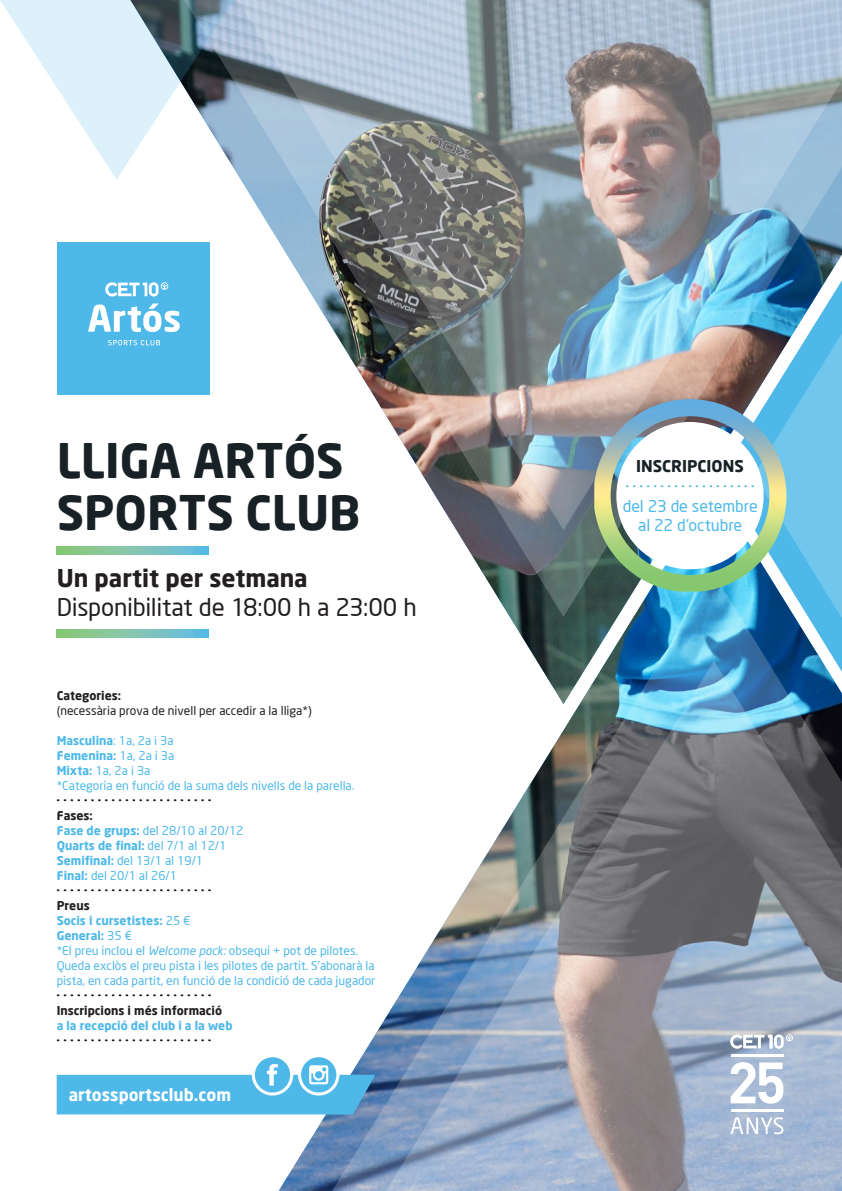
<style>
.page{position:relative;width:842px;height:1191px;background:#fff}
.page>*{position:absolute;margin:0;border:0;box-sizing:border-box;transform-origin:0 0}
.t1{font:700 46.7px/51.9px "Neo Sans";color:#182125}
.t2{font:24px "Neo Sans";letter-spacing:-.01em;color:#231f20}
.t3{font:700 24px "Neo Sans";letter-spacing:-.005em;color:#231f20}
.t4{font:700 16.8px "Neo Sans";color:#fff}
.t5{font:16px "Neo Sans";letter-spacing:-.005em;color:#4eb9e9}
.t6{font:700 16px "Neo Sans";color:#182125}
.t7{font:12px/15px "Neo Sans";color:#4eb9e9}
.t8{font:700 12px "Neo Sans";color:#4eb9e9}
.t9{font:700 12px "Neo Sans";color:#231f20}
.t10{font:12px "Neo Sans";color:#231f20}
.s1{font-weight:400}
.s2{font-weight:700}
.s3{font-style:italic}
</style>
<div class="page">
<img style="left:234px;top:0;width:608px;height:487px">
<img style="left:430px;top:487px;width:164px;height:87px">
<svg style="left:483px;top:574px;width:144px;height:87px"></svg>
<img style="left:243px;top:661px;width:599px;height:530px">
<img style="left:594px;top:399px;width:33px;height:192px">
<div style="left:616px;top:422px;width:148px;height:147px;background:#fff;border-radius:50%"></div>
<img style="left:627px;top:249px;width:215px;height:454px">
<svg style="left:0;top:0;width:234px;height:179px"></svg>
<svg style="left:57px;top:1054px;width:318px;height:60px"></svg>
<hr style="left:731px;top:1054px;width:52px;height:2px;background:#fff">
<hr style="left:731px;top:1109px;width:52px;height:3px;background:#fff">
<svg style="left:730px;top:1031px;width:63px;height:20px"></svg>
<svg style="left:731px;top:1117px;width:52px;height:17px"></svg>
<svg style="left:731px;top:1062px;width:52px;height:41px"></svg>
<div style="left:58px;top:242px;width:152px;height:153px;background:#4eb9e9"></div>
<svg style="left:108px;top:340px;width:52px;height:5px"></svg>
<svg style="left:88px;top:282px;width:92px;height:50px"></svg>
<svg style="left:57px;top:547px;width:152px;height:7px"></svg>
<svg style="left:57px;top:630px;width:152px;height:7px"></svg>
<svg style="left:58px;top:799px;width:152px;height:2px"></svg>
<svg style="left:58px;top:889px;width:152px;height:2px"></svg>
<svg style="left:58px;top:994px;width:152px;height:2px"></svg>
<svg style="left:58px;top:1039px;width:152px;height:2px"></svg>
<p class="t1" style="left:57px;top:433px;width:305px">LLIGA ARTÓS<br>SPORTS CLUB</p>
<p class="t3" style="left:57px;top:562px;width:253px">Un partit per setmana</p>
<p class="t2" style="left:57px;top:592px;width:362px">Disponibilitat de 18:00 h a 23:00 h</p>
<p class="t9" style="left:57px;top:687px;width:66px">Categories:</p>
<p class="t10" style="left:57px;top:703px;width:257px">(necessària prova de nivell per accedir a la lliga*)</p>
<p class="t8" style="left:57px;top:732px;width:119px">Masculina<span class="s1">: 1a, 2a i 3a</span></p>
<p class="t8" style="left:57px;top:747px;width:119px">Femenina: <span class="s1">1a, 2a i 3a</span></p>
<p class="t7" style="left:57px;top:762px;width:95px"><span class="s2">Mixta:</span> 1a, 2a i 3a</p>
<p class="t7" style="left:57px;top:777px;width:299px">*Categoria en funció de la suma dels nivells de la parella.</p>
<p class="t9" style="left:57px;top:807px;width:38px">Fases:</p>
<p class="t7" style="left:57px;top:822px;width:188px"><span class="s2">Fase de grups:</span> del 28/10 al 20/12</p>
<p class="t8" style="left:57px;top:837px;width:171px">Quarts de final: <span class="s1">del 7/1 al 12/1</span></p>
<p class="t7" style="left:57px;top:852px;width:148px"><span class="s2">Semifinal:</span> del 13/1 al 19/1</p>
<p class="t7" style="left:57px;top:867px;width:122px"><span class="s2">Final:</span> del 20/1 al 26/1</p>
<p class="t9" style="left:57px;top:897px;width:35px">Preus</p>
<p class="t8" style="left:57px;top:912px;width:135px">Socis i cursetistes: <span class="s1">25 €</span></p>
<p class="t8" style="left:57px;top:927px;width:77px">General: <span class="s1">35 €</span></p>
<p class="t7" style="left:57px;top:942px;width:320px">*El preu inclou el <span class="s3">Welcome pack:</span> obsequi + pot de pilotes.<br>Queda exclòs el preu pista i les pilotes de partit. S’abonarà la pista, en cada partit, en funció de la condició de cada jugador</p>
<p class="t9" style="left:57px;top:1002px;width:167px">Inscripcions i més informació</p>
<p class="t8" style="left:57px;top:1017px;width:177px">a la recepció del club i a la web</p>
<p class="t4" style="left:69px;top:1084px;width:164px">artossportsclub.com</p>
<p class="t6" style="left:636px;top:456px;width:109px">INSCRIPCIONS</p>
<p class="t5" style="left:623px;top:496px;width:136px">del 23 de setembre</p>
<p class="t5" style="left:638px;top:515px;width:106px">al 22 d’octubre</p>
</div>
